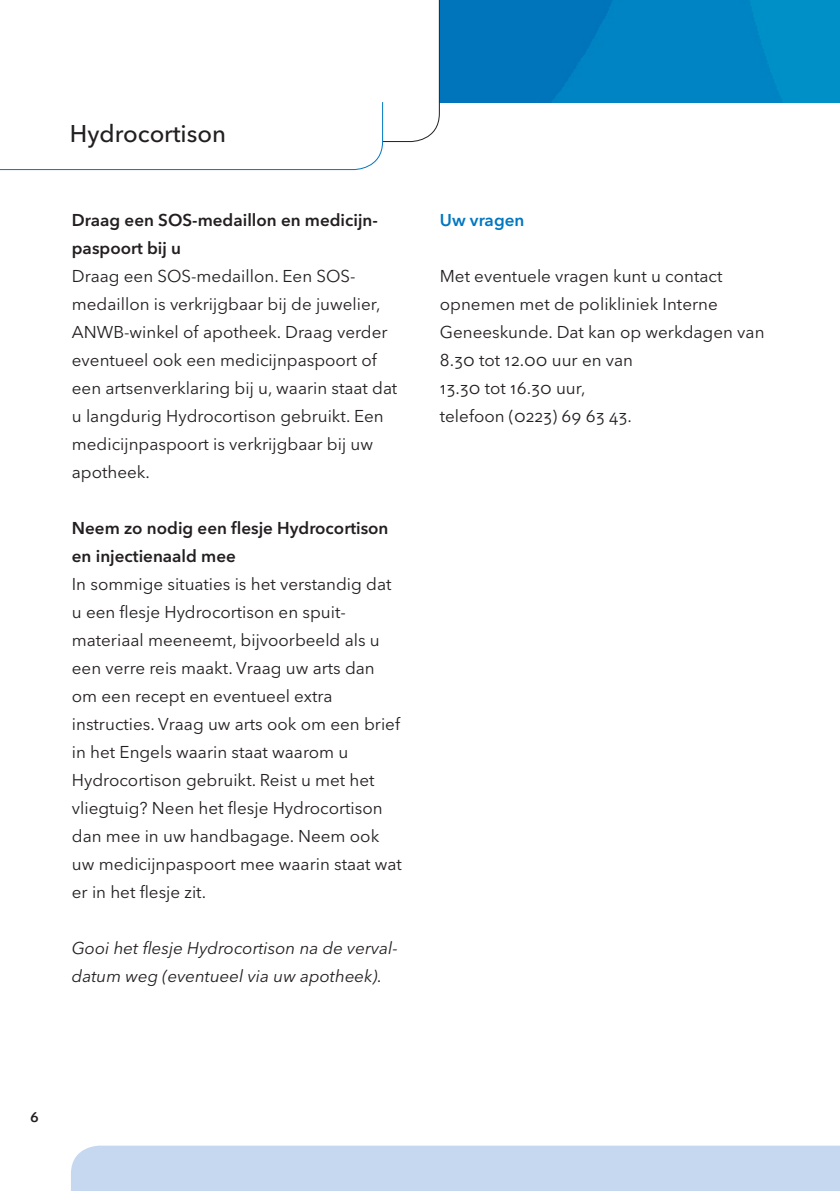
<style>
.page{position:relative;width:840px;height:1191px;background:#fff}
.page>*{position:absolute;margin:0;border:0;box-sizing:border-box;transform-origin:0 0}
.Subkopje_zw{font:500 24px "Avenir Next LT Pro";color:#231f20}
.Subkopje_zw-2{font:17px/28px "Avenir Next LT Pro";color:#231f20}
.Subkopje_zw-3{font:600 17px/28px "Avenir Next LT Pro";color:#231f20}
.Subkopje_zw-4{font:italic 17px/28px "Avenir Next LT Pro";color:#231f20}
.Subkopje_zw-5{font:600 17px "Avenir Next LT Pro";color:#0077c0}
.t1{font:600 14px "Avenir Next LT Pro";color:#231f20}
</style>
<div class="page">
<img style="left:440px;top:0;width:399px;height:102px">
<svg style="left:383px;top:0;width:57px;height:143px"></svg>
<svg style="left:0;top:102px;width:383px;height:69px"></svg>
<div style="left:71px;top:1145px;width:768px;height:46px;background:#c6d8ef"></div>
<p class="Subkopje_zw" style="left:70px;top:119px;width:157px">Hydrocortison</p>
<p class="Subkopje_zw-3" style="left:72px;top:206px;width:307px">Draag een SOS-medaillon en medicijn&shy;paspoort bij u</p>
<p class="Subkopje_zw-2" style="left:72px;top:262px;width:327px">Draag een SOS-medaillon. Een SOS&shy;medaillon is verkrijgbaar bij de juwelier, ANWB-winkel of apotheek. Draag verder eventueel ook een medicijnpaspoort of een artsenverklaring bij u, waarin staat dat u langdurig Hydrocortison gebruikt. Een medicijnpaspoort is verkrijgbaar bij uw apotheek.</p>
<p class="Subkopje_zw-3" style="left:72px;top:514px;width:318px">Neem zo nodig een flesje Hydrocortison en injectienaald mee</p>
<p class="Subkopje_zw-2" style="left:72px;top:570px;width:321px">In sommige situaties is het verstandig dat u een flesje Hydrocortison en spuit-</p>
<p class="Subkopje_zw-2" style="left:72px;top:626px;width:309px">materiaal meeneemt, bijvoorbeeld als u een verre reis maakt. Vraag uw arts dan om een recept en eventueel extra</p>
<p class="Subkopje_zw-2" style="left:72px;top:710px;width:329px">instructies. Vraag uw arts ook om een brief in het Engels waarin staat waarom u</p>
<p class="Subkopje_zw-2" style="left:72px;top:766px;width:331px">Hydrocortison gebruikt. Reist u met het vliegtuig? Neen het flesje Hydrocortison dan mee in uw handbagage. Neem ook uw medicijnpaspoort mee waarin staat wat er in het flesje zit.</p>
<p class="Subkopje_zw-4" style="left:72px;top:934px;width:327px">Gooi het flesje Hydrocortison na de verval&shy;datum weg (eventueel via uw apotheek).</p>
<p class="Subkopje_zw-5" style="left:439px;top:210px;width:86px">Uw vragen</p>
<p class="Subkopje_zw-2" style="left:439px;top:262px;width:284px">Met eventuele vragen kunt u contact</p>
<p class="Subkopje_zw-2" style="left:439px;top:290px;width:326px">opnemen met de polikliniek Interne<br>Geneeskunde. Dat kan op werkdagen van<br>8.30 tot 12.00 uur en van</p>
<p class="Subkopje_zw-2" style="left:439px;top:374px;width:147px">13.30 tot 16.30 uur,</p>
<p class="Subkopje_zw-2" style="left:439px;top:402px;width:193px">telefoon (0223) 69 63 43.</p>
<p class="t1" style="left:30px;top:1109px;width:10px">6</p>
</div>
